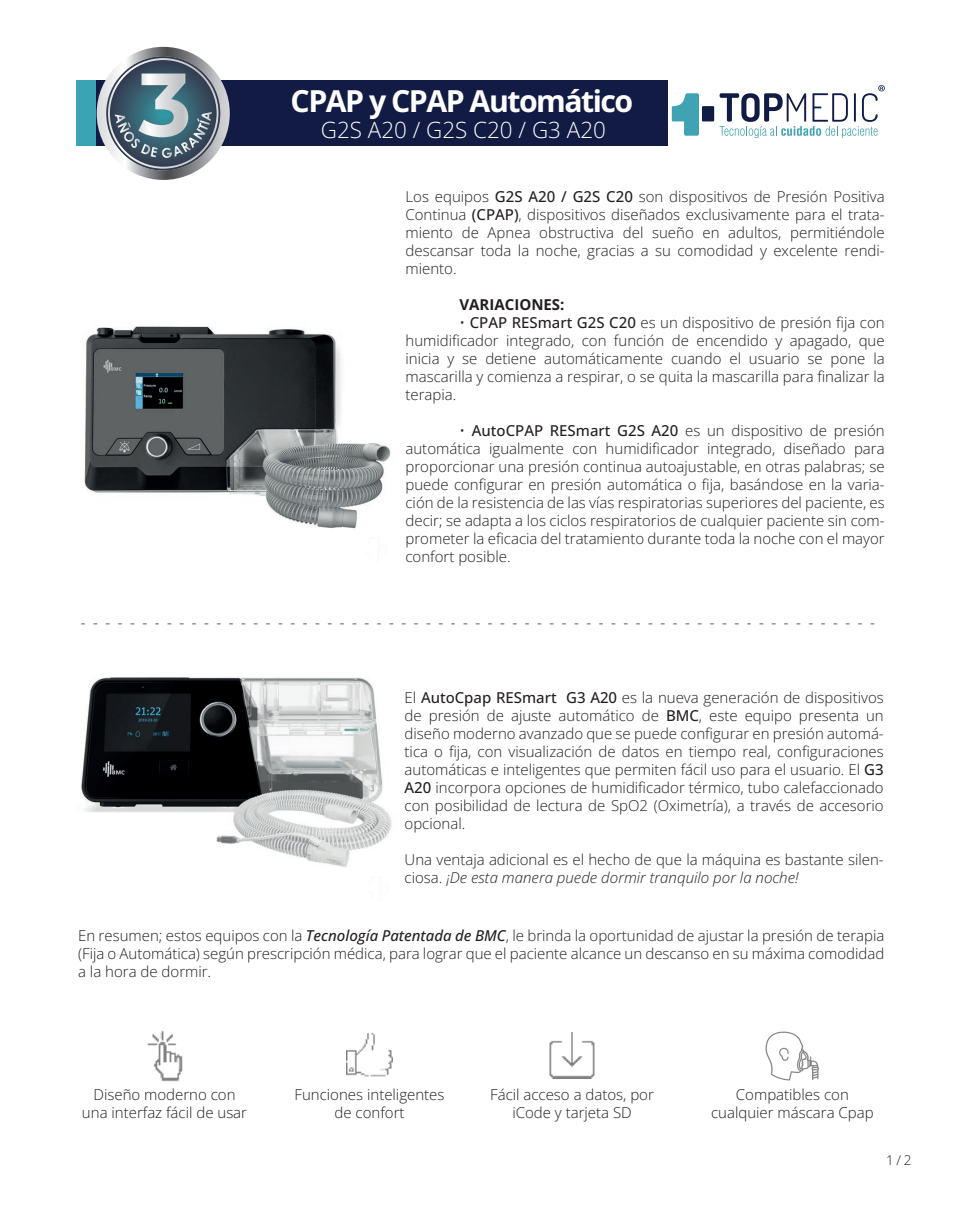
<style>
.page{position:relative;width:961px;height:1231px;background:#fff}
.page>*{position:absolute;margin:0;border:0;box-sizing:border-box;transform-origin:0 0}
.t1{font:700 30.3px "Open Sans";letter-spacing:-.05em;color:#fff}
.t2{font:300 22.35px "Open Sans";color:#fff}
.t3{font:300 15px/18px "Open Sans";color:#231f20;text-align:justify}
.t4{font:700 15px "Open Sans";color:#231f20}
.t5{font:300 13.5px "Open Sans";color:#231f20}
.s1{font-weight:500}
.s2{font-style:italic}
.s3{font-weight:500;font-style:italic}
</style>
<div class="page">
<img style="left:81px;top:677px;width:311px;height:190px">
<img style="left:83px;top:326px;width:308px;height:203px">
<div style="left:76px;top:80px;width:461px;height:66px;background:#3aa4b4"></div>
<div style="left:96px;top:80px;width:571px;height:66px;background:#121b43"></div>
<div style="left:702px;top:106px;width:12px;height:15px;background:#111c44"></div>
<svg style="left:671px;top:93px;width:28px;height:43px"></svg>
<svg style="left:719px;top:85px;width:165px;height:53px"></svg>
<img style="left:346px;top:1032px;width:47px;height:45px">
<img style="left:147px;top:1030px;width:36px;height:52px">
<img style="left:549px;top:1032px;width:46px;height:47px">
<img style="left:765px;top:1031px;width:55px;height:50px">
<svg style="left:97px;top:47px;width:133px;height:133px"></svg>
<h1 class="t1" style="left:290px;top:80px;width:344px">CPAP y CPAP Automático</h1>
<h2 class="t2" style="left:321px;top:115px;width:286px">G2S A20 / G2S C20 / G3 A20</h2>
<p class="t3" style="left:405px;top:187px;width:480px">Los equipos <span class="s1">G2S A20 / G2S C20</span> son dispositivos de Presión Positiva Continua <span class="s1">(CPAP)</span>, dispositivos diseñados exclusivamente para el trata&shy;miento de Apnea obstructiva del sueño en adultos, permitiéndole descansar toda la noche, gracias a su comodidad y excelente rendi&shy;miento.</p>
<p class="t4" style="left:459px;top:294px;width:106px">VARIACIONES:</p>
<p class="t3" style="left:405px;top:313px;width:480px;text-indent:54px">• <span class="s1">CPAP RESmart G2S C20</span> es un dispositivo de presión fija con humidificador integrado, con función de encendido y apagado, que inicia y se detiene automáticamente cuando el usuario se pone la mascarilla y comienza a respirar, o se quita la mascarilla para finalizar la terapia.</p>
<p class="t3" style="left:405px;top:421px;width:480px;text-indent:54px">• <span class="s1">AutoCPAP RESmart G2S A20</span> es un dispositivo de presión automática igualmente con humidificador integrado, diseñado para proporcionar una presión continua autoajustable, en otras palabras; se puede configurar en presión automática o fija, basándose en la varia&shy;ción de la resistencia de las vías respiratorias superiores del paciente, es decir; se adapta a los ciclos respiratorios de cualquier paciente sin com&shy;prometer la eficacia del tratamiento durante toda la noche con el mayor confort posible.</p>
<p class="t3" style="left:81px;top:613px;width:795px">-----------------------------------------------------------------</p>
<p class="t3" style="left:404px;top:688px;width:480px">El <span class="s1">AutoCpap RESmart G3 A20</span> es la nueva generación de dispositivos de presión de ajuste automático de <span class="s1">BMC</span>, este equipo presenta un diseño moderno avanzado que se puede configurar en presión automá&shy;tica o fija, con visualización de datos en tiempo real, configuraciones automáticas e inteligentes que permiten fácil uso para el usuario. El <span class="s1">G3<br>A20</span> incorpora opciones de humidificador térmico, tubo calefaccionado con posibilidad de lectura de SpO2 (Oximetría), a través de accesorio opcional.</p>
<p class="t3" style="left:404px;top:850px;width:480px">Una ventaja adicional es el hecho de que la máquina es bastante silen&shy;ciosa. <span class="s2">¡De esta manera puede dormir tranquilo por la noche!</span></p>
<p class="t3" style="left:78px;top:925px;width:807px">En resumen; estos equipos con la <span class="s3">Tecnología Patentada de BMC</span>, le brinda la oportunidad de ajustar la presión de terapia (Fija o Automática) según prescripción médica, para lograr que el paciente alcance un descanso en su máxima comodidad a la hora de dormir.</p>
<p class="t3" style="left:82px;top:1085px;width:167px;text-align:center">Diseño moderno con una interfaz fácil de usar</p>
<p class="t3" style="left:294px;top:1085px;width:151px;text-align:center">Funciones inteligentes de confort</p>
<p class="t3" style="left:490px;top:1085px;width:165px;text-align:center">Fácil acceso a datos, por iCode y tarjeta SD</p>
<p class="t3" style="left:711px;top:1085px;width:164px;text-align:center">Compatibles con cualquier máscara Cpap</p>
<p class="t5" style="left:886px;top:1150px;width:27px">1/2</p>
</div>
